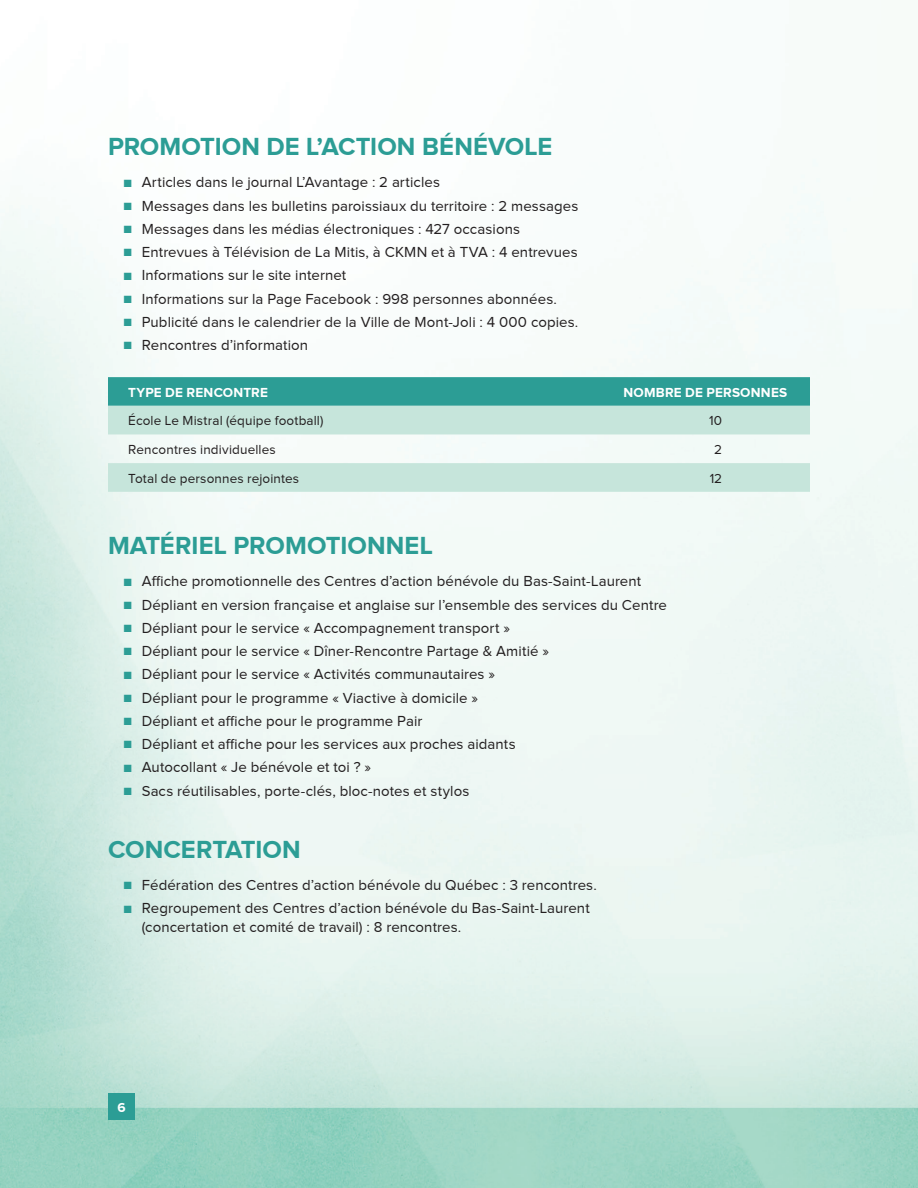
<style>
.page{position:relative;width:918px;height:1188px;background:#fff}
.page>*{position:absolute;margin:0;border:0;box-sizing:border-box;transform-origin:0 0}
.t1{font:700 25.5px "Proxima Nova";letter-spacing:.005em;color:#2c9d95}
.t2{font:15px/18.8px "Proxima Nova";letter-spacing:.005em;color:#231f20}
.t3{font:13.5px "Proxima Nova";letter-spacing:.01em;color:#231f20}
.t4{font:700 13.5px "Proxima Nova";letter-spacing:.015em;color:#fff}
.s1{color:#2c9d95}
</style>
<div class="page">
<img style="left:0;top:159px;width:918px;height:1029px">
<div style="left:108px;top:1094px;width:27px;height:26px;background:#2c9d95"></div>
<div style="left:108px;top:377px;width:702px;height:29px;background:#2c9d95"></div>
<svg style="left:108px;top:406px;width:702px;height:86px;fill:#c6e5db"></svg>
<h1 class="t1" style="left:108px;top:132px;width:446px">PROMOTION DE L’ACTION BÉNÉVOLE</h1>
<p class="t2" style="left:124px;top:173px;width:318px"><span class="s1">■</span> Articles dans le journal L’Avantage : 2 articles</p>
<p class="t2" style="left:124px;top:196px;width:456px"><span class="s1">■</span> Messages dans les bulletins paroissiaux du territoire : 2 messages</p>
<p class="t2" style="left:124px;top:219px;width:398px"><span class="s1">■</span> Messages dans les médias électroniques : 427 occasions</p>
<p class="t2" style="left:124px;top:243px;width:455px"><span class="s1">■</span> Entrevues à Télévision de La Mitis, à CKMN et à TVA : 4 entrevues</p>
<p class="t2" style="left:124px;top:266px;width:224px"><span class="s1">■</span> Informations sur le site internet</p>
<p class="t2" style="left:124px;top:289px;width:435px"><span class="s1">■</span> Informations sur la Page Facebook : 998 personnes abonnées.</p>
<p class="t2" style="left:124px;top:312px;width:456px"><span class="s1">■</span> Publicité dans le calendrier de la Ville de Mont-Joli : 4 000 copies.</p>
<p class="t2" style="left:124px;top:336px;width:186px"><span class="s1">■</span> Rencontres d’information</p>
<p class="t4" style="left:128px;top:385px;width:141px">TYPE DE RENCONTRE</p>
<p class="t4" style="left:623px;top:385px;width:165px">NOMBRE DE PERSONNES</p>
<p class="t3" style="left:128px;top:413px;width:197px">École Le Mistral (équipe football)</p>
<p class="t3" style="left:709px;top:413px;width:15px">10</p>
<p class="t3" style="left:128px;top:442px;width:149px">Rencontres individuelles</p>
<p class="t3" style="left:714px;top:442px;width:9px">2</p>
<p class="t3" style="left:128px;top:471px;width:172px">Total de personnes rejointes</p>
<p class="t3" style="left:710px;top:471px;width:14px">12</p>
<h1 class="t1" style="left:108px;top:531px;width:326px">MATÉRIEL PROMOTIONNEL</h1>
<p class="t2" style="left:124px;top:572px;width:519px"><span class="s1">■</span> Affiche promotionnelle des Centres d’action bénévole du Bas-Saint-Laurent</p>
<p class="t2" style="left:124px;top:595px;width:545px"><span class="s1">■</span> Dépliant en version française et anglaise sur l’ensemble des services du Centre</p>
<p class="t2" style="left:124px;top:618px;width:388px"><span class="s1">■</span> Dépliant pour le service « Accompagnement transport »</p>
<p class="t2" style="left:124px;top:642px;width:427px"><span class="s1">■</span> Dépliant pour le service « Dîner-Rencontre Partage &amp; Amitié »</p>
<p class="t2" style="left:124px;top:665px;width:373px"><span class="s1">■</span> Dépliant pour le service « Activités communautaires »</p>
<p class="t2" style="left:124px;top:688px;width:356px"><span class="s1">■</span> Dépliant pour le programme « Viactive à domicile »</p>
<p class="t2" style="left:124px;top:711px;width:300px"><span class="s1">■</span> Dépliant et affiche pour le programme Pair</p>
<p class="t2" style="left:124px;top:735px;width:394px"><span class="s1">■</span> Dépliant et affiche pour les services aux proches aidants</p>
<p class="t2" style="left:124px;top:758px;width:249px"><span class="s1">■</span> Autocollant « Je bénévole et toi ? »</p>
<p class="t2" style="left:124px;top:781px;width:347px"><span class="s1">■</span> Sacs réutilisables, porte-clés, bloc-notes et stylos</p>
<h1 class="t1" style="left:108px;top:835px;width:194px">CONCERTATION</h1>
<p class="t2" style="left:124px;top:876px;width:473px"><span class="s1">■</span> Fédération des Centres d’action bénévole du Québec : 3 rencontres.</p>
<p class="t2" style="left:142px;top:899px;width:450px;text-indent:-18px"><span class="s1">■</span> Regroupement des Centres d’action bénévole du Bas-Saint-Laurent (concertation et comité de travail) : 8 rencontres.</p>
<p class="t4" style="left:117px;top:1100px;width:10px">6</p>
</div>
